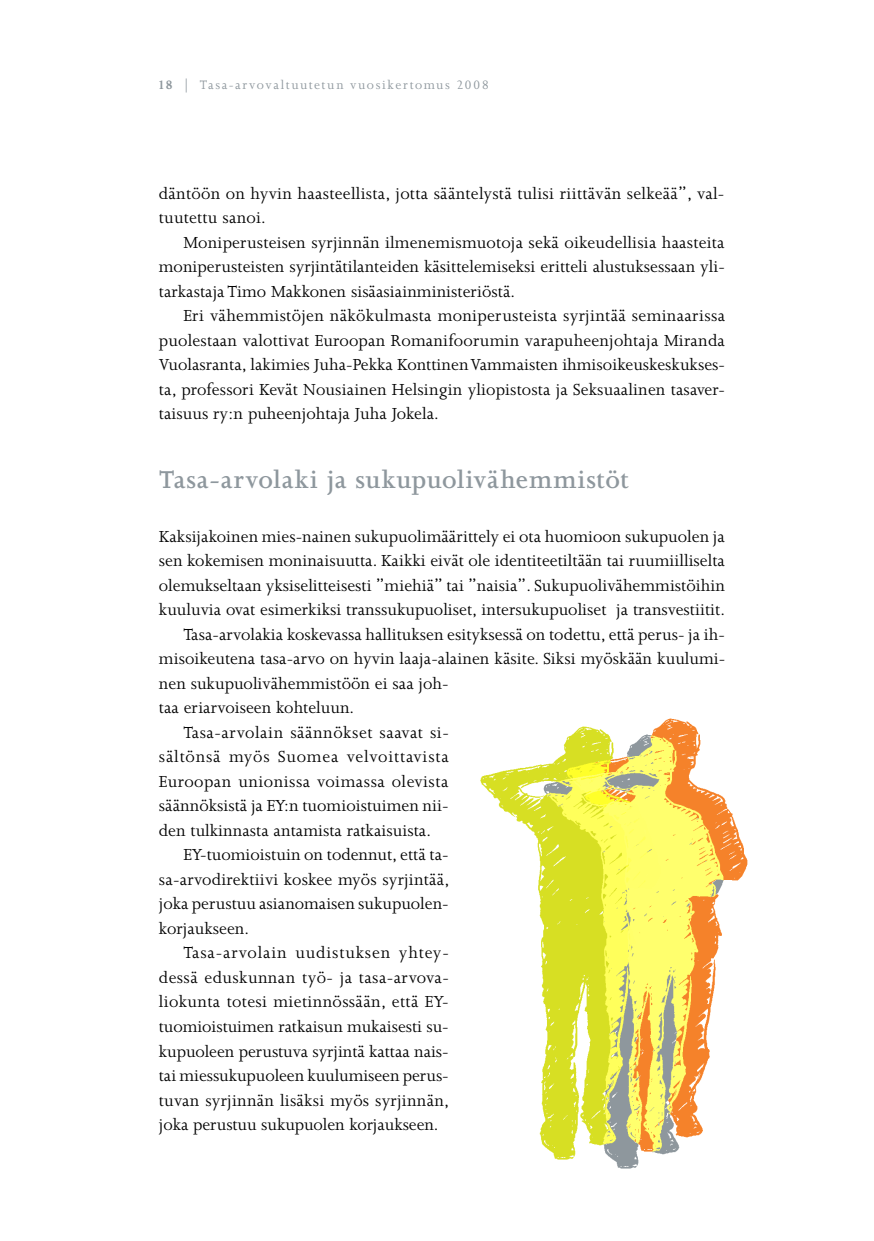
<style>
.page{position:relative;width:874px;height:1241px;background:#fff}
.page>*{position:absolute;margin:0;border:0;box-sizing:border-box;transform-origin:0 0}
.t1{font:600 28px "Joanna";letter-spacing:.01em;color:#8e979d}
.t2{font:18.38px/24.5px "Joanna";color:#000;text-align:justify}
.t3{font:18.38px "Joanna";letter-spacing:.045em;color:#000}
.t4{font:18.38px "Joanna";letter-spacing:.025em;color:#000}
.t5{font:18.38px "Joanna";letter-spacing:.02em;color:#000}
.t6{font:18.38px "Joanna";letter-spacing:.03em;color:#000}
.t7{font:14px "Joanna";letter-spacing:.11em;color:#8e979d}
.s1{font-weight:700}
</style>
<div class="page">
<img style="left:480px;top:765px;width:55px;height:71px">
<img style="left:535px;top:721px;width:206px;height:448px">
<p class="t7" style="left:158px;top:78px;width:333px"><span class="s1">18</span> | Tasa-arvovaltuutetun vuosikertomus 2008</p>
<p class="t2" style="left:159px;top:181px;width:566px">däntöön on hyvin haasteellista, jotta sääntelystä tulisi riittävän selkeää”, val&shy;tuutettu sanoi.</p>
<p class="t2" style="left:159px;top:230px;width:567px;text-indent:24px">Moniperusteisen syrjinnän ilmenemismuotoja sekä oikeudellisia haasteita moniperusteisten syrjintätilanteiden käsittelemiseksi eritteli alustuksessaan yli&shy;tarkastaja Timo Makkonen sisäasiainministeriöstä.</p>
<p class="t2" style="left:159px;top:303px;width:567px;text-indent:24px">Eri vähemmistöjen näkökulmasta moniperusteista syrjintää seminaarissa puolestaan valottivat Euroopan Romanifoorumin varapuheenjohtaja Miranda Vuolasranta, lakimies Juha-Pekka Konttinen Vammaisten ihmisoikeuskeskukses&shy;ta, professori Kevät Nousiainen Helsingin yliopistosta ja Seksuaalinen tasaver&shy;taisuus ry:n puheenjohtaja Juha Jokela.</p>
<h1 class="t1" style="left:159px;top:464px;width:471px">Tasa-arvolaki ja sukupuolivähemmistöt</h1>
<p class="t2" style="left:159px;top:524px;width:567px">Kaksijakoinen mies-nainen sukupuolimäärittely ei ota huomioon sukupuolen ja</p>
<p class="t2" style="left:159px;top:548px;width:567px">sen kokemisen moninaisuutta. Kaikki eivät ole identiteetiltään tai ruumiilliselta</p>
<p class="t2" style="left:159px;top:573px;width:567px">olemukseltaan yksiselitteisesti ”miehiä” tai ”naisia”. Sukupuolivähemmistöihin</p>
<p class="t2" style="left:159px;top:597px;width:567px">kuuluvia ovat esimerkiksi transsukupuoliset, intersukupuoliset ja transvestiitit.</p>
<p class="t2" style="left:183px;top:622px;width:542px">Tasa-arvolakia koskevassa hallituksen esityksessä on todettu, että perus- ja ih-</p>
<p class="t2" style="left:159px;top:646px;width:567px">misoikeutena tasa-arvo on hyvin laaja-alainen käsite. Siksi myöskään kuulumi-</p>
<p class="t2" style="left:159px;top:671px;width:291px">nen sukupuolivähemmistöön ei saa joh-</p>
<p class="t2" style="left:159px;top:695px;width:197px">taa eriarvoiseen kohteluun.</p>
<p class="t6" style="left:183px;top:722px;width:267px">Tasa-arvolain säännökset saavat si-</p>
<p class="t3" style="left:159px;top:747px;width:291px">sältönsä myös Suomea velvoittavista</p>
<p class="t4" style="left:159px;top:771px;width:291px">Euroopan unionissa voimassa olevista</p>
<p class="t2" style="left:159px;top:793px;width:291px">säännöksistä ja EY:n tuomioistuimen nii-</p>
<p class="t2" style="left:159px;top:818px;width:273px">den tulkinnasta antamista ratkaisuista.</p>
<p class="t2" style="left:183px;top:842px;width:266px">EY-tuomioistuin on todennut, että ta-</p>
<p class="t2" style="left:159px;top:867px;width:292px">sa-arvodirektiivi koskee myös syrjintää,</p>
<p class="t2" style="left:159px;top:891px;width:291px">joka perustuu asianomaisen sukupuolen-</p>
<p class="t2" style="left:159px;top:916px;width:92px">korjaukseen.</p>
<p class="t3" style="left:183px;top:942px;width:267px">Tasa-arvolain uudistuksen yhtey-</p>
<p class="t5" style="left:159px;top:967px;width:291px">dessä eduskunnan työ- ja tasa-arvova-</p>
<p class="t2" style="left:159px;top:989px;width:291px">liokunta totesi mietinnössään, että EY-</p>
<p class="t2" style="left:159px;top:1014px;width:291px">tuomioistuimen ratkaisun mukaisesti su-</p>
<p class="t2" style="left:159px;top:1038px;width:291px">kupuoleen perustuva syrjintä kattaa nais-</p>
<p class="t2" style="left:159px;top:1063px;width:291px">tai miessukupuoleen kuulumiseen perus-</p>
<p class="t2" style="left:159px;top:1087px;width:292px">tuvan syrjinnän lisäksi myös syrjinnän,</p>
<p class="t2" style="left:159px;top:1112px;width:281px">joka perustuu sukupuolen korjaukseen.</p>
</div>
